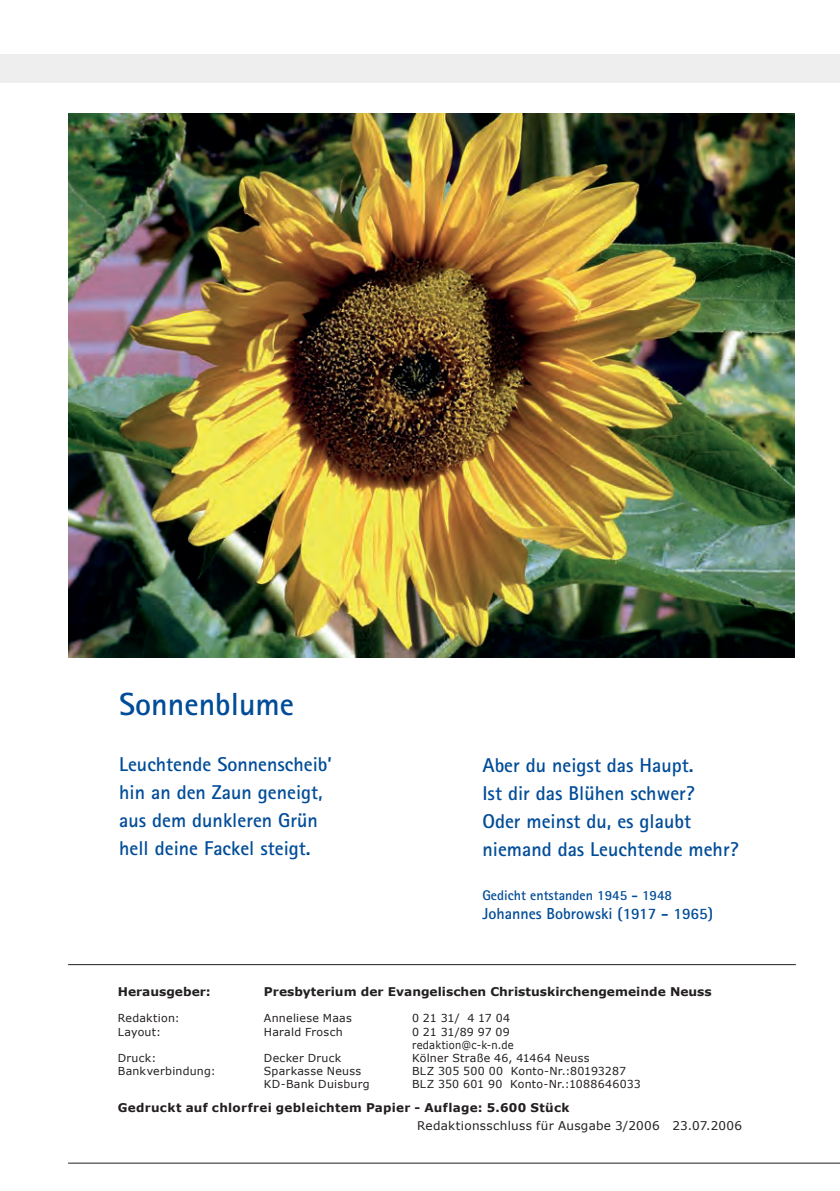
<style>
.page{position:relative;width:840px;height:1191px;background:#fff}
.page>*{position:absolute;margin:0;border:0;box-sizing:border-box;transform-origin:0 0}
.t1{font:700 32px "Rotis Sans Serif Std";color:#014c98}
.t2{font:700 20px "Rotis Sans Serif Std";color:#014c98}
.t3{font:700 16px "Rotis Sans Serif Std";color:#014c98}
.t4{font:700 14px "Rotis Sans Serif Std";color:#014c98}
.Textkörper{font:700 12px "Verdana";color:#231f20}
.Textkörper-2{font:700 12px "Verdana";letter-spacing:.025em;color:#231f20}
.Textkörper-3{font:12px "Verdana";letter-spacing:.025em;color:#231f20}
.Textkörper-4{font:11px "Verdana";letter-spacing:.025em;color:#231f20}
.Textkörper-5{font:11px "Verdana";letter-spacing:.025em;color:#231f20;scale:.9 1}
</style>
<div class="page">
<hr style="left:68px;top:1162px;width:771px;height:1px;background:#231f20">
<div style="left:0;top:54px;width:839px;height:28px;background:#eeeeef"></div>
<hr style="left:68px;top:964px;width:727px;height:1px;background:#231f20">
<img style="left:68px;top:113px;width:726px;height:545px">
<p class="t1" style="left:119px;top:684px;width:176px">Sonnenblume</p>
<p class="t2" style="left:119px;top:752px;width:214px">Leuchtende Sonnenscheib’</p>
<p class="t2" style="left:119px;top:780px;width:205px">hin an den Zaun geneigt,</p>
<p class="t2" style="left:119px;top:808px;width:200px">aus dem dunkleren Grün</p>
<p class="t2" style="left:119px;top:836px;width:193px">hell deine Fackel steigt.</p>
<p class="t2" style="left:482px;top:752px;width:213px">Aber du neigst das Haupt.</p>
<p class="t2" style="left:482px;top:780px;width:214px">Ist dir das Blühen schwer?</p>
<p class="t2" style="left:482px;top:808px;width:210px">Oder meinst du, es glaubt</p>
<p class="t2" style="left:482px;top:836px;width:257px">niemand das Leuchtende mehr?</p>
<p class="t4" style="left:482px;top:886px;width:191px">Gedicht entstanden 1945 - 1948</p>
<p class="t3" style="left:482px;top:903px;width:232px">Johannes Bobrowski (1917 - 1965)</p>
<p class="Textkörper" style="left:118px;top:983px;width:94px">Herausgeber:</p>
<p class="Textkörper" style="left:264px;top:983px;width:449px">Presbyterium der Evangelischen Christuskirchengemeinde Neuss</p>
<p class="Textkörper-4" style="left:118px;top:1011px;width:63px">Redaktion:</p>
<p class="Textkörper-4" style="left:264px;top:1011px;width:89px">Anneliese Maas</p>
<p class="Textkörper-4" style="left:412px;top:1011px;width:99px">0 21 31/ 4 17 04</p>
<p class="Textkörper-4" style="left:118px;top:1024px;width:45px">Layout:</p>
<p class="Textkörper-4" style="left:264px;top:1024px;width:80px">Harald Frosch</p>
<p class="Textkörper-4" style="left:412px;top:1024px;width:99px">0 21 31/89 97 09</p>
<p class="Textkörper-5" style="left:412px;top:1037px;width:114px">redaktion@c-k-n.de</p>
<p class="Textkörper-4" style="left:118px;top:1051px;width:40px">Druck:</p>
<p class="Textkörper-4" style="left:264px;top:1051px;width:79px">Decker Druck</p>
<p class="Textkörper-4" style="left:412px;top:1051px;width:179px">Kölner Straße 46, 41464 Neuss</p>
<p class="Textkörper-4" style="left:118px;top:1064px;width:99px">Bankverbindung:</p>
<p class="Textkörper-4" style="left:264px;top:1064px;width:99px">Sparkasse Neuss</p>
<p class="Textkörper-4" style="left:412px;top:1064px;width:215px">BLZ 305 500 00 Konto-Nr.:80193287</p>
<p class="Textkörper-4" style="left:264px;top:1077px;width:107px">KD-Bank Duisburg</p>
<p class="Textkörper-4" style="left:412px;top:1077px;width:230px">BLZ 350 601 90 Konto-Nr.:1088646033</p>
<p class="Textkörper-2" style="left:118px;top:1100px;width:453px">Gedruckt auf chlorfrei gebleichtem Papier - Auflage: 5.600 Stück</p>
<p class="Textkörper-3" style="left:417px;top:1118px;width:326px">Redaktionsschluss für Ausgabe 3/2006 23.07.2006</p>
</div>
